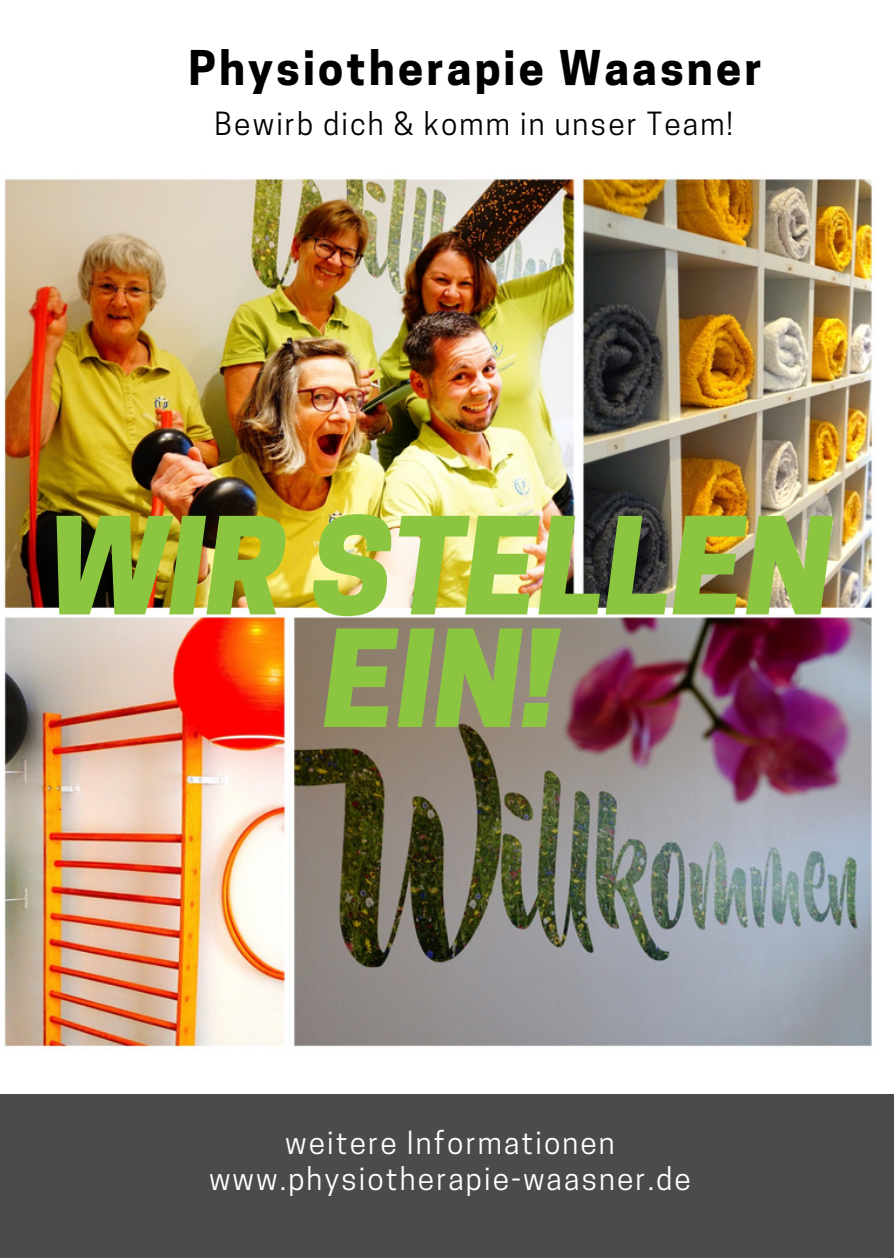
<style>
.page{position:relative;width:894px;height:1258px;background:#fff}
.page>*{position:absolute;margin:0;border:0;box-sizing:border-box;transform-origin:0 0}
.t1{font:italic 800 126.3px/112.5px "Cooper Hewitt";color:#8cc640;text-align:center}
.t2{font:700 45px "Cooper Hewitt";letter-spacing:.07em;color:#000}
.t3{font:30px/35.4px "Cooper Hewitt";letter-spacing:.07em;color:#fff;text-align:center}
.t4{font:30px "Cooper Hewitt";letter-spacing:.07em;color:#000}
</style>
<div class="page">
<div style="left:0;top:1065px;width:893px;height:193px;background:#4b4b4b"></div>
<img style="left:0;top:178px;width:893px;height:915px">
<h2 class="t2" style="left:188px;top:51px;width:574px">Physiotherapie Waasner</h2>
<p class="t4" style="left:214px;top:113px;width:519px">Bewirb dich &amp; komm in unser Team!</p>
<h1 class="t1" style="left:48px;top:526px;width:786px">WIR STELLEN<br>EIN!</h1>
<p class="t3" style="left:209px;top:1129px;width:483px">weitere Informationen www.physiotherapie-waasner.de</p>
</div>
